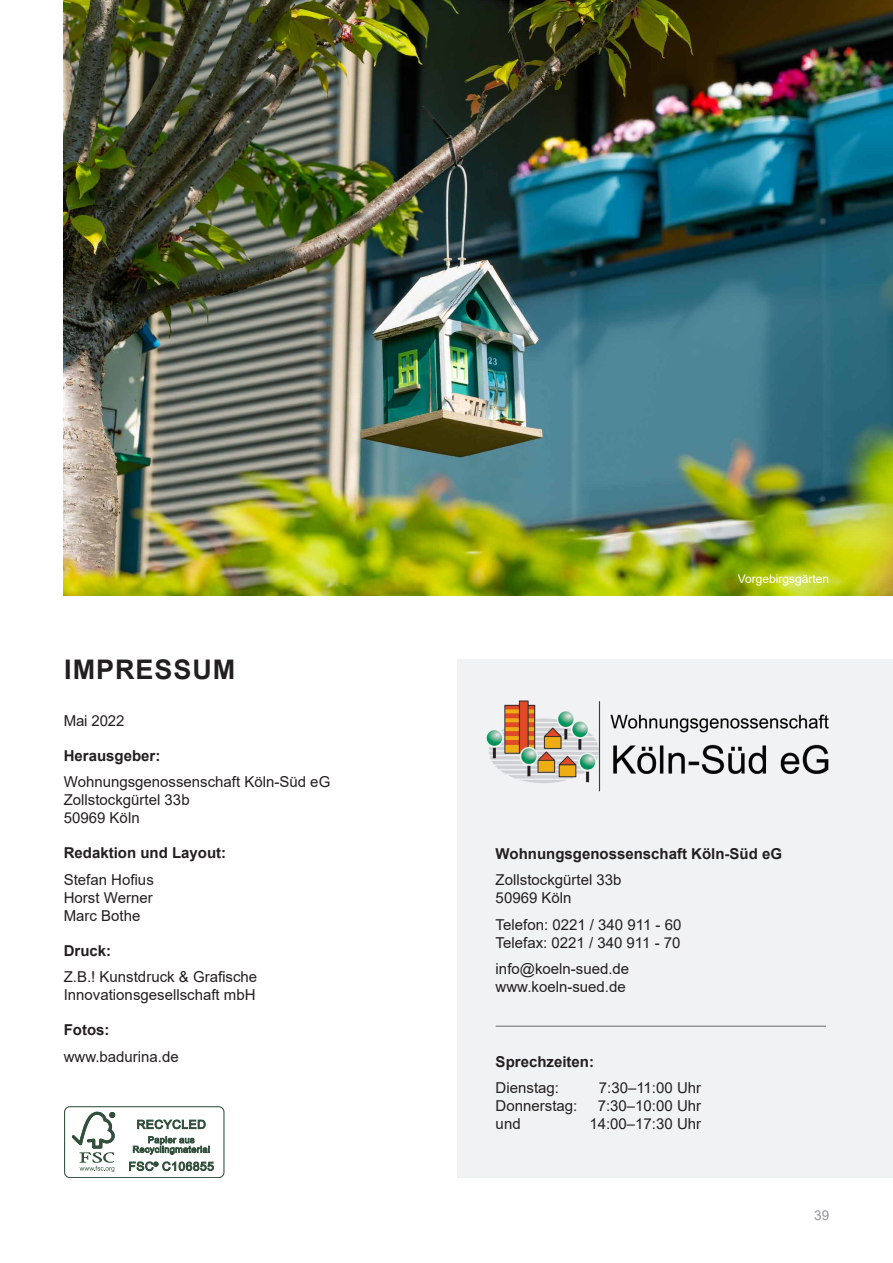
<style>
.page{position:relative;width:893px;height:1263px;background:#fff}
.page>*{position:absolute;margin:0;border:0;box-sizing:border-box;transform-origin:0 0}
.t1{font:700 27px "Arial";letter-spacing:.035em;color:#231f20}
.t2{font:15px/18px "Arial";color:#231f20}
.t3{font:700 15px "Arial";color:#231f20}
.t4{font:13.5px "Arial";color:#939598}
.t5{font:12px "Arial";color:#fff}
</style>
<div class="page">
<div style="left:457px;top:660px;width:436px;height:518px;background:#f1f2f3"></div>
<img style="left:64px;top:0;width:829px;height:595px">
<hr style="left:496px;top:1026px;width:330px;height:1px;background:#939598">
<img style="left:486px;top:700px;width:343px;height:92px">
<div style="left:64px;top:1106px;width:160px;height:72px;border:1px solid #32503c;border-radius:5px"></div>
<svg style="left:72px;top:1112px;width:43px;height:60px"></svg>
<svg style="left:137px;top:1119px;width:69px;height:10px"></svg>
<svg style="left:133px;top:1136px;width:77px;height:19px"></svg>
<svg style="left:129px;top:1161px;width:85px;height:10px"></svg>
<p class="t1" style="left:64px;top:651px;width:173px">IMPRESSUM</p>
<p class="t2" style="left:64px;top:711px;width:62px">Mai 2022</p>
<p class="t3" style="left:64px;top:745px;width:98px">Herausgeber:</p>
<p class="t2" style="left:64px;top:773px;width:268px">Wohnungsgenossenschaft Köln-Süd eG</p>
<p class="t2" style="left:64px;top:791px;width:127px">Zollstockgürtel 33b</p>
<p class="t2" style="left:64px;top:809px;width:77px">50969 Köln</p>
<p class="t3" style="left:64px;top:842px;width:164px">Redaktion und Layout:</p>
<p class="t2" style="left:64px;top:870px;width:92px;text-align:justify">Stefan Hofius Horst Werner Marc Bothe</p>
<p class="t3" style="left:64px;top:940px;width:49px">Druck:</p>
<p class="t2" style="left:64px;top:968px;width:195px">Z.B.! Kunstdruck &amp; Grafische<br>Innovationsgesellschaft mbH</p>
<p class="t3" style="left:64px;top:1020px;width:47px">Fotos:</p>
<p class="t2" style="left:64px;top:1047px;width:117px">www.badurina.de</p>
<p class="t5" style="left:738px;top:571px;width:93px">Vorgebirgsgärten</p>
<p class="t3" style="left:496px;top:843px;width:288px">Wohnungsgenossenschaft Köln-Süd eG</p>
<p class="t2" style="left:496px;top:871px;width:127px">Zollstockgürtel 33b<br>50969 Köln</p>
<p class="t2" style="left:496px;top:915px;width:187px">Telefon: 0221 / 340 911 - 60<br>Telefax: 0221 / 340 911 - 70</p>
<p class="t2" style="left:496px;top:960px;width:135px">info@koeln-sued.de www.koeln-sued.de</p>
<p class="t3" style="left:496px;top:1051px;width:100px">Sprechzeiten:</p>
<p class="t2" style="left:496px;top:1079px;width:65px">Dienstag:</p>
<p class="t2" style="left:599px;top:1079px;width:104px">7:30–11:00 Uhr</p>
<p class="t2" style="left:496px;top:1097px;width:83px">Donnerstag:</p>
<p class="t2" style="left:598px;top:1097px;width:105px">7:30–10:00 Uhr</p>
<p class="t2" style="left:496px;top:1115px;width:27px">und</p>
<p class="t2" style="left:589px;top:1115px;width:113px">14:00–17:30 Uhr</p>
<p class="t4" style="left:814px;top:1206px;width:17px">39</p>
</div>
